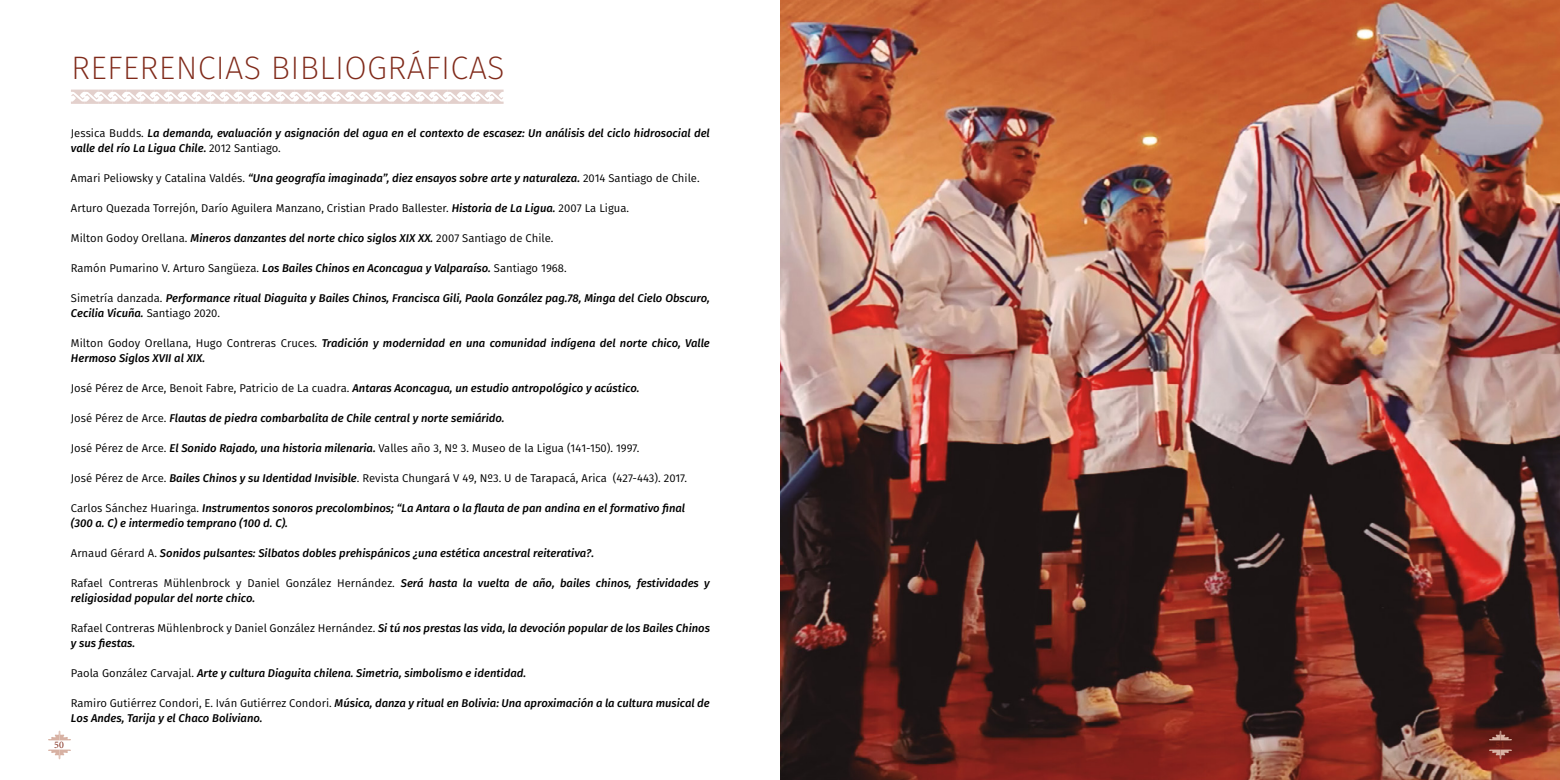
<style>
.page{position:relative;width:1560px;height:780px;background:#fff}
.page>*{position:absolute;margin:0;border:0;box-sizing:border-box;transform-origin:0 0}
.t1{font:200 32.5px "Fira Sans";letter-spacing:.01em;color:#802a1a}
.t2{font:italic 500 11.25px/15px "Fira Sans";color:#000}
.t3{font:11.25px "Fira Sans";color:#000}
.t4{font:10px "Minion Pro";color:#802a1a}
.s1{font-weight:400;font-style:normal}
.s2{font-weight:500;font-style:italic}
</style>
<div class="page">
<img style="left:780px;top:0;width:779px;height:780px">
<svg style="left:71px;top:90px;width:432px;height:14px"></svg>
<svg style="left:1488px;top:730px;width:23px;height:10px"></svg>
<svg style="left:1488px;top:749px;width:23px;height:10px"></svg>
<svg style="left:48px;top:730px;width:23px;height:10px"></svg>
<svg style="left:48px;top:749px;width:23px;height:10px"></svg>
<h1 class="t1" style="left:71px;top:45px;width:435px">REFERENCIAS BIBLIOGRÁFICAS</h1>
<p class="t2" style="left:71px;top:125px;width:640px"><span class="s1">Jessica Budds.</span> La demanda, evaluación y asignación del agua en el contexto de escasez: Un análisis del ciclo hidrosocial del valle del río La Ligua Chile. <span class="s1">2012 Santiago.</span></p>
<p class="t2" style="left:71px;top:170px;width:630px"><span class="s1">Amari Peliowsky y Catalina Valdés.</span> “Una geografía imaginada”, diez ensayos sobre arte y naturaleza. <span class="s1">2014 Santiago de Chile.</span></p>
<p class="t3" style="left:71px;top:199px;width:559px">Arturo Quezada Torrejón, Darío Aguilera Manzano, Cristian Prado Ballester. <span class="s2">Historia de La Ligua.</span> 2007 La Ligua.</p>
<p class="t2" style="left:71px;top:230px;width:484px"><span class="s1">Milton Godoy Orellana.</span> Mineros danzantes del norte chico siglos XIX XX. <span class="s1">2007 Santiago de Chile.</span></p>
<p class="t3" style="left:71px;top:259px;width:497px">Ramón Pumarino V. Arturo Sangüeza. <span class="s2">Los Bailes Chinos en Aconcagua y Valparaíso.</span> Santiago 1968.</p>
<p class="t2" style="left:71px;top:290px;width:640px"><span class="s1">Simetría danzada.</span> Performance ritual Diaguita y Bailes Chinos, Francisca Gili, Paola González pag.78, Minga del Cielo Obscuro,<br>Cecilia Vicuña. <span class="s1">Santiago 2020.</span></p>
<p class="t2" style="left:71px;top:335px;width:640px"><span class="s1">Milton Godoy Orellana, Hugo Contreras Cruces.</span> Tradición y modernidad en una comunidad indígena del norte chico, Valle<br>Hermoso Siglos XVII al XIX.</p>
<p class="t2" style="left:71px;top:380px;width:570px"><span class="s1">José Pérez de Arce, Benoit Fabre, Patricio de La cuadra.</span> Antaras Aconcagua, un estudio antropológico y acústico.</p>
<p class="t2" style="left:71px;top:410px;width:435px"><span class="s1">José Pérez de Arce.</span> Flautas de piedra combarbalita de Chile central y norte semiárido.</p>
<p class="t3" style="left:71px;top:439px;width:570px">José Pérez de Arce. <span class="s2">El Sonido Rajado, una historia milenaria.</span> Valles año 3, Nº 3. Museo de la Ligua (141-150). 1997.</p>
<p class="t3" style="left:71px;top:469px;width:617px">José Pérez de Arce. <span class="s2">Bailes Chinos y su Identidad Invisible</span>. Revista Chungará V 49, Nº3. U de Tarapacá, Arica (427-443). 2017.</p>
<p class="t2" style="left:71px;top:500px;width:615px"><span class="s1">Carlos Sánchez Huaringa.</span> Instrumentos sonoros precolombinos; “La Antara o la flauta de pan andina en el formativo final (300 a. C) e intermedio temprano (100 d. C).</p>
<p class="t2" style="left:71px;top:545px;width:525px"><span class="s1">Arnaud Gérard A.</span> Sonidos pulsantes: Silbatos dobles prehispánicos ¿una estética ancestral reiterativa?.</p>
<p class="t2" style="left:71px;top:575px;width:640px"><span class="s1">Rafael Contreras Mühlenbrock y Daniel González Hernández.</span> Será hasta la vuelta de año, bailes chinos, festividades y religiosidad popular del norte chico.</p>
<p class="t2" style="left:71px;top:620px;width:640px"><span class="s1">Rafael Contreras Mühlenbrock y Daniel González Hernández.</span> Si tú nos prestas las vida, la devoción popular de los Bailes Chinos y sus fiestas.</p>
<p class="t2" style="left:71px;top:665px;width:457px"><span class="s1">Paola González Carvajal.</span> Arte y cultura Diaguita chilena. Simetria, simbolismo e identidad.</p>
<p class="t2" style="left:71px;top:695px;width:640px"><span class="s1">Ramiro Gutiérrez Condori, E. Iván Gutiérrez Condori.</span> Música, danza y ritual en Bolivia: Una aproximación a la cultura musical de<br>Los Andes, Tarija y el Chaco Boliviano.</p>
<p class="t4" style="left:54px;top:738px;width:11px">50</p>
</div>
